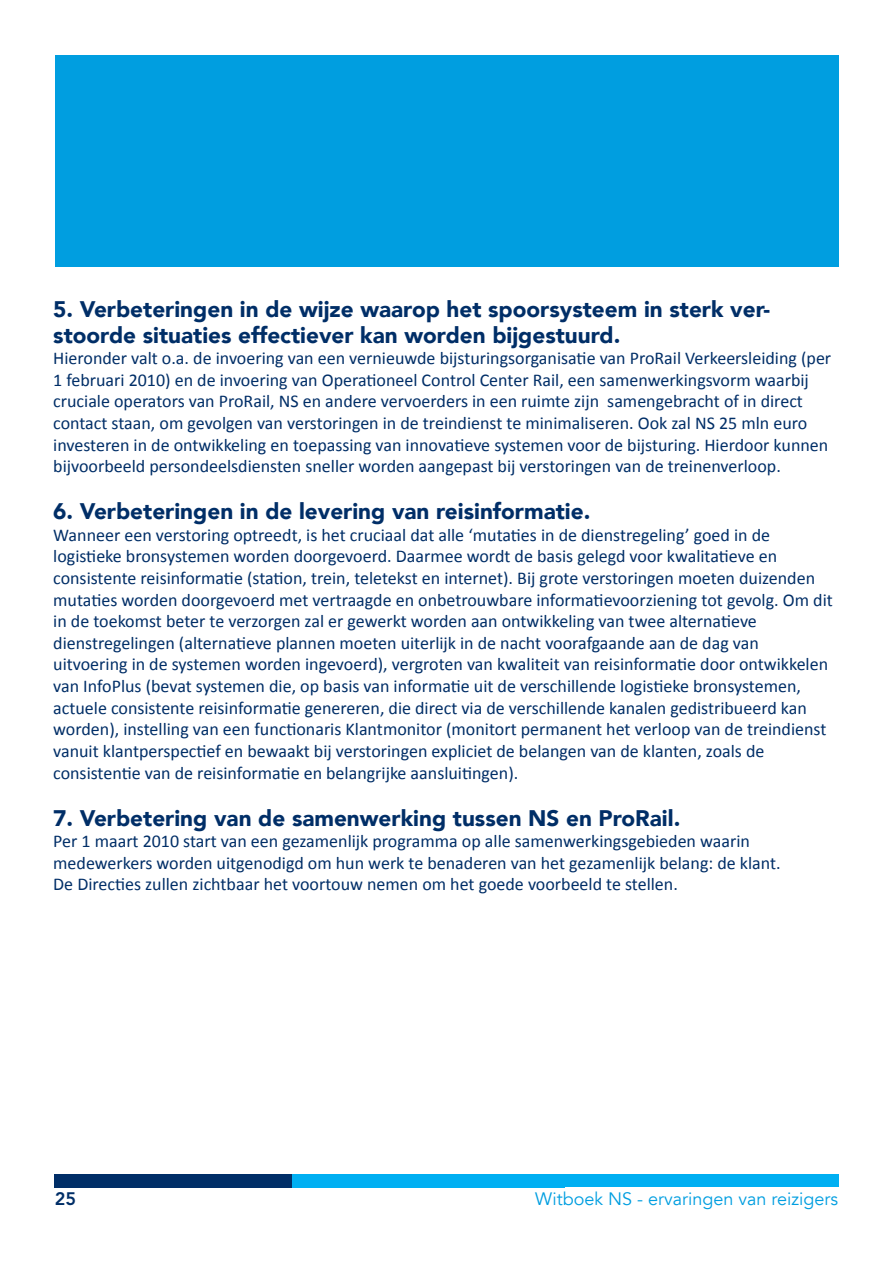
<style>
.page{position:relative;width:893px;height:1263px;background:#fff}
.page>*{position:absolute;margin:0;border:0;box-sizing:border-box;transform-origin:0 0}
.t1{font:900 22.5px/25.5px "Avenir LT";color:#002e67}
.t2{font:18px/21.6px "Calibri";color:#002e67}
.t3{font:18px "Avenir LT";color:#009ee0}
.t4{font:800 18px "Avenir LT Std";color:#002e67}
.t5{font:800 15px "Avenir LT Std";color:#009ee0}
.t6{font:800 15px "Avenir LT Std";color:#002e67}
</style>
<div class="page">
<div style="left:55px;top:55px;width:783px;height:211px;background:#009ee0"></div>
<div style="left:55px;top:1174px;width:783px;height:13px;background:#00aff2"></div>
<div style="left:54px;top:1174px;width:237px;height:13px;background:#002e67"></div>
<p class="t1" style="left:53px;top:296px;width:718px">5. Verbeteringen in de wijze waarop het spoorsysteem in sterk ver&shy;stoorde situaties effectiever kan worden bijgestuurd.</p>
<p class="t2" style="left:53px;top:347px;width:779px">Hieronder valt o.a. de invoering van een vernieuwde bijsturingsorganisatie van ProRail Verkeersleiding (per 1 februari 2010) en de invoering van Operationeel Control Center Rail, een samenwerkingsvorm waarbij cruciale operators van ProRail, NS en andere vervoerders in een ruimte zijn samengebracht of in direct contact staan, om gevolgen van verstoringen in de treindienst te minimaliseren. Ook zal NS 25 mln euro investeren in de ontwikkeling en toepassing van innovatieve systemen voor de bijsturing. Hierdoor kunnen bijvoorbeeld persondeelsdiensten sneller worden aangepast bij verstoringen van de treinenverloop.</p>
<p class="t1" style="left:53px;top:498px;width:539px">6. Verbeteringen in de levering van reisinformatie.</p>
<p class="t2" style="left:53px;top:524px;width:781px">Wanneer een verstoring optreedt, is het cruciaal dat alle ‘mutaties in de dienstregeling’ goed in de logistieke bronsystemen worden doorgevoerd. Daarmee wordt de basis gelegd voor kwalitatieve en consistente reisinformatie (station, trein, teletekst en internet). Bij grote verstoringen moeten duizenden mutaties worden doorgevoerd met vertraagde en onbetrouwbare informatievoorziening tot gevolg. Om dit in de toekomst beter te verzorgen zal er gewerkt worden aan ontwikkeling van twee alternatieve dienstregelingen (alternatieve plannen moeten uiterlijk in de nacht voorafgaande aan de dag van uitvoering in de systemen worden ingevoerd), vergroten van kwaliteit van reisinformatie door ontwikkelen van InfoPlus (bevat systemen die, op basis van informatie uit de verschillende logistieke bronsystemen, actuele consistente reisinformatie genereren, die direct via de verschillende kanalen gedistribueerd kan worden), instelling van een functionaris Klantmonitor (monitort permanent het verloop van de treindienst vanuit klantperspectief en bewaakt bij verstoringen expliciet de belangen van de klanten, zoals de consistentie van de reisinformatie en belangrijke aansluitingen).</p>
<p class="t1" style="left:53px;top:805px;width:629px">7. Verbetering van de samenwerking tussen NS en ProRail.</p>
<p class="t2" style="left:53px;top:830px;width:729px">Per 1 maart 2010 start van een gezamenlijk programma op alle samenwerkingsgebieden waarin medewerkers worden uitgenodigd om hun werk te benaderen van het gezamenlijk belang: de klant.<br>De Directies zullen zichtbaar het voortouw nemen om het goede voorbeeld te stellen.</p>
<p class="t3" style="left:535px;top:1188px;width:305px">Witboek NS - ervaringen van reizigers</p>
<p class="t4" style="left:55px;top:1188px;width:23px">25</p>
<p class="t5" style="left:575px;top:1192px;width:265px">Op weg naar één Rijksinfrabeheerder</p>
<p class="t6" style="left:55px;top:1192px;width:10px">2</p>
<p class="t5" style="left:328px;top:1192px;width:507px">Laat doven meedoen in Nederland. Erken de Nederlandse Ge arentaal!</p>
</div>
